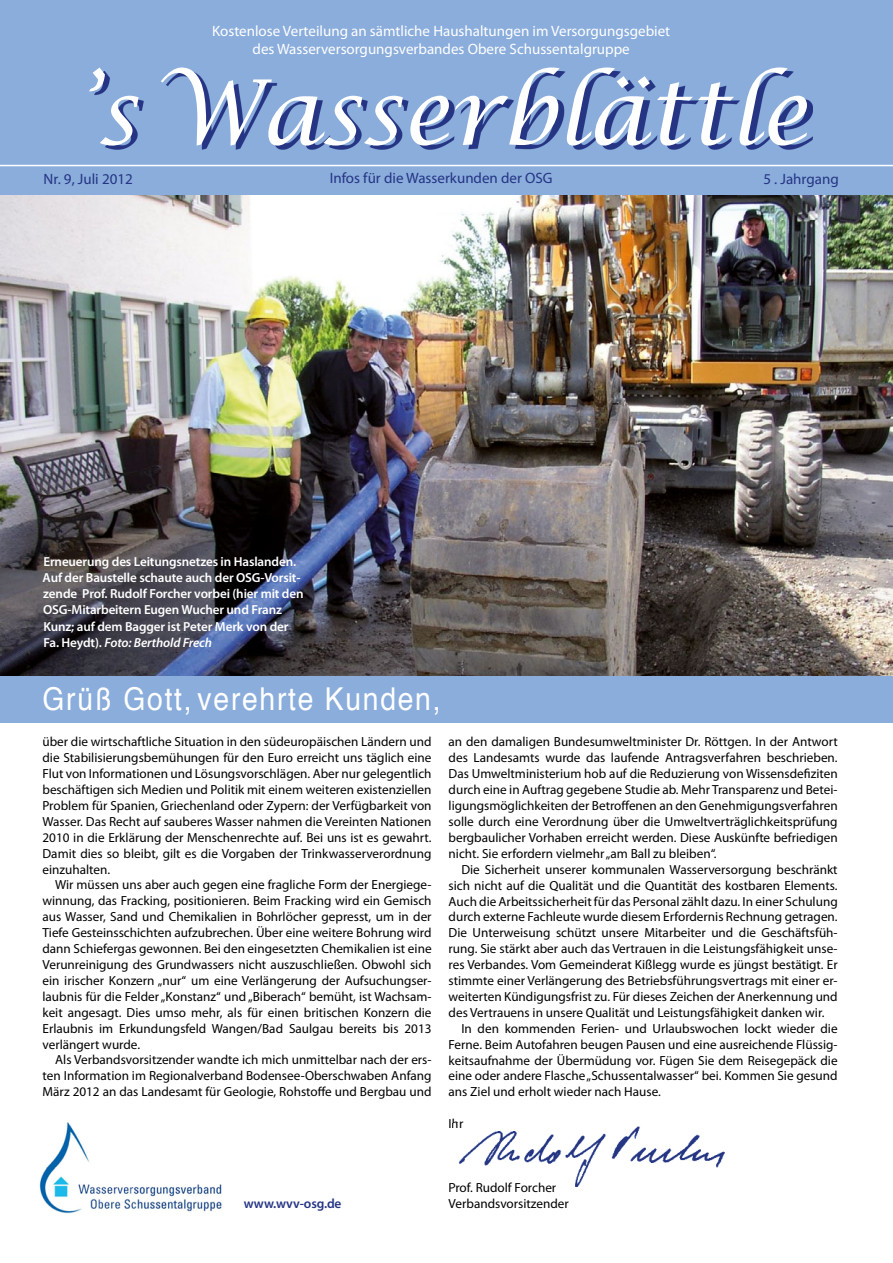
<style>
.page{position:relative;width:893px;height:1263px;background:#fff}
.page>*{position:absolute;margin:0;border:0;box-sizing:border-box;transform-origin:0 0}
.t1{font:italic 90px "Lucida Calligraphy";color:#fff}
.t2{font:31.5px "Helvetica";letter-spacing:.06em;color:#fff;scale:.9 1}
.t3{font:15px/18px "Myriad Pro";color:#fff;text-align:center}
.t4{font:15px "Myriad Pro";color:#253483}
.t5{font:600 13.35px "Myriad Pro";letter-spacing:.005em;color:#253483}
.t6{font:13.2px/15.9px "Myriad Pro";color:#000;text-align:justify}
.t7{font:600 13.2px/16.2px "Myriad Pro";letter-spacing:-.01em;color:#fff}
.s1{font-style:italic}
</style>
<div class="page">
<img style="left:39px;top:1122px;width:183px;height:91px">
<div style="left:0;top:0;width:893px;height:722px;background:#8aaddc"></div>
<img style="left:0;top:196px;width:893px;height:479px">
<svg style="left:94px;top:71px;width:718px;height:79px"></svg>
<hr style="left:0;top:165px;width:893px;height:1px;background:#fff">
<img style="left:458px;top:1126px;width:267px;height:60px">
<p class="t3" style="left:212px;top:21px;width:460px">Kostenlose Verteilung an sämtliche Haushaltungen im Versorgungsgebiet des Wasserversorgungsverbandes Obere Schussentalgruppe</p>
<h1 class="t1" style="left:74px;top:58px;width:736px">’s Wasserblättle</h1>
<p class="t4" style="left:330px;top:169px;width:224px">Infos für die Wasserkunden der OSG</p>
<p class="t4" style="left:44px;top:170px;width:91px">Nr. 9, Juli 2012</p>
<p class="t4" style="left:763px;top:170px;width:77px">5 . Jahrgang</p>
<p class="t7" style="left:43px;top:553px;width:262px">Erneuerung des Leitungsnetzes in Haslanden.<br>Auf der Baustelle schaute auch der OSG-Vorsit&shy;zende Prof. Rudolf Forcher vorbei (hier mit den OSG-Mitarbeitern Eugen Wucher und Franz Kunz; auf dem Bagger ist Peter Merk von der Fa. Heydt). <span class="s1">Foto: Berthold Frech</span></p>
<h2 class="t2" style="left:43px;top:675px;width:444px">Grüß Gott, verehrte Kunden,</h2>
<p class="t6" style="left:43px;top:734px;width:391px">über die wirtschaftliche Situation in den südeuropäischen Ländern und die Stabilisierungsbemühungen für den Euro erreicht uns täglich eine Flut von Informationen und Lösungsvorschlägen. Aber nur gelegentlich beschäftigen sich Medien und Politik mit einem weiteren existenziellen Problem für Spanien, Griechenland oder Zypern: der Verfügbarkeit von Wasser. Das Recht auf sauberes Wasser nahmen die Vereinten Nationen 2010 in die Erklärung der Menschenrechte auf. Bei uns ist es gewahrt.<br>Damit dies so bleibt, gilt es die Vorgaben der Trinkwasserverordnung einzuhalten.</p>
<p class="t6" style="left:43px;top:877px;width:391px;text-indent:13px">Wir müssen uns aber auch gegen eine fragliche Form der Energiege&shy;winnung, das Fracking, positionieren. Beim Fracking wird ein Gemisch aus Wasser, Sand und Chemikalien in Bohrlöcher gepresst, um in der Tiefe Gesteinsschichten aufzubrechen. Über eine weitere Bohrung wird dann Schiefergas gewonnen. Bei den eingesetzten Chemikalien ist eine Verunreinigung des Grundwassers nicht auszuschließen. Obwohl sich ein irischer Konzern „nur“ um eine Verlängerung der Aufsuchungser&shy;laubnis für die Felder „Konstanz“ und „Biberach“ bemüht, ist Wachsam&shy;keit angesagt. Dies umso mehr, als für einen britischen Konzern die Erlaubnis im Erkundungsfeld Wangen/Bad Saulgau bereits bis 2013 verlängert wurde.</p>
<p class="t6" style="left:43px;top:1052px;width:391px;text-indent:13px">Als Verbandsvorsitzender wandte ich mich unmittelbar nach der ers&shy;ten Information im Regionalverband Bodensee-Oberschwaben Anfang März 2012 an das Landesamt für Geologie, Rohstoffe und Bergbau und</p>
<p class="t6" style="left:449px;top:734px;width:391px">an den damaligen Bundesumweltminister Dr. Röttgen. In der Antwort des Landesamts wurde das laufende Antragsverfahren beschrieben.<br>Das Umweltministerium hob auf die Reduzierung von Wissensdefiziten durch eine in Auftrag gegebene Studie ab. Mehr Transparenz und Betei&shy;ligungsmöglichkeiten der Betroffenen an den Genehmigungsverfahren solle durch eine Verordnung über die Umweltverträglichkeitsprüfung bergbaulicher Vorhaben erreicht werden. Diese Auskünfte befriedigen nicht. Sie erfordern vielmehr „am Ball zu bleiben“.</p>
<p class="t6" style="left:449px;top:861px;width:391px;text-indent:13px">Die Sicherheit unserer kommunalen Wasserversorgung beschränkt sich nicht auf die Qualität und die Quantität des kostbaren Elements.<br>Auch die Arbeitssicherheit für das Personal zählt dazu. In einer Schulung durch externe Fachleute wurde diesem Erfordernis Rechnung getragen.<br>Die Unterweisung schützt unsere Mitarbeiter und die Geschäftsfüh&shy;rung. Sie stärkt aber auch das Vertrauen in die Leistungsfähigkeit unse&shy;res Verbandes. Vom Gemeinderat Kißlegg wurde es jüngst bestätigt. Er stimmte einer Verlängerung des Betriebsführungsvertrags mit einer er&shy;weiterten Kündigungsfrist zu. Für dieses Zeichen der Anerkennung und des Vertrauens in unsere Qualität und Leistungsfähigkeit danken wir.</p>
<p class="t6" style="left:449px;top:1020px;width:391px;text-indent:13px">In den kommenden Ferien- und Urlaubswochen lockt wieder die Ferne. Beim Autofahren beugen Pausen und eine ausreichende Flüssig&shy;keitsaufnahme der Übermüdung vor. Fügen Sie dem Reisegepäck die eine oder andere Flasche „Schussentalwasser“ bei. Kommen Sie gesund ans Ziel und erholt wieder nach Hause.</p>
<p class="t6" style="left:449px;top:1115px;width:16px">Ihr</p>
<p class="t6" style="left:449px;top:1179px;width:109px">Prof. Rudolf Forcher</p>
<p class="t5" style="left:244px;top:1194px;width:99px">www.wvv-osg.de</p>
<p class="t6" style="left:449px;top:1195px;width:122px">Verbandsvorsitzender</p>
</div>
